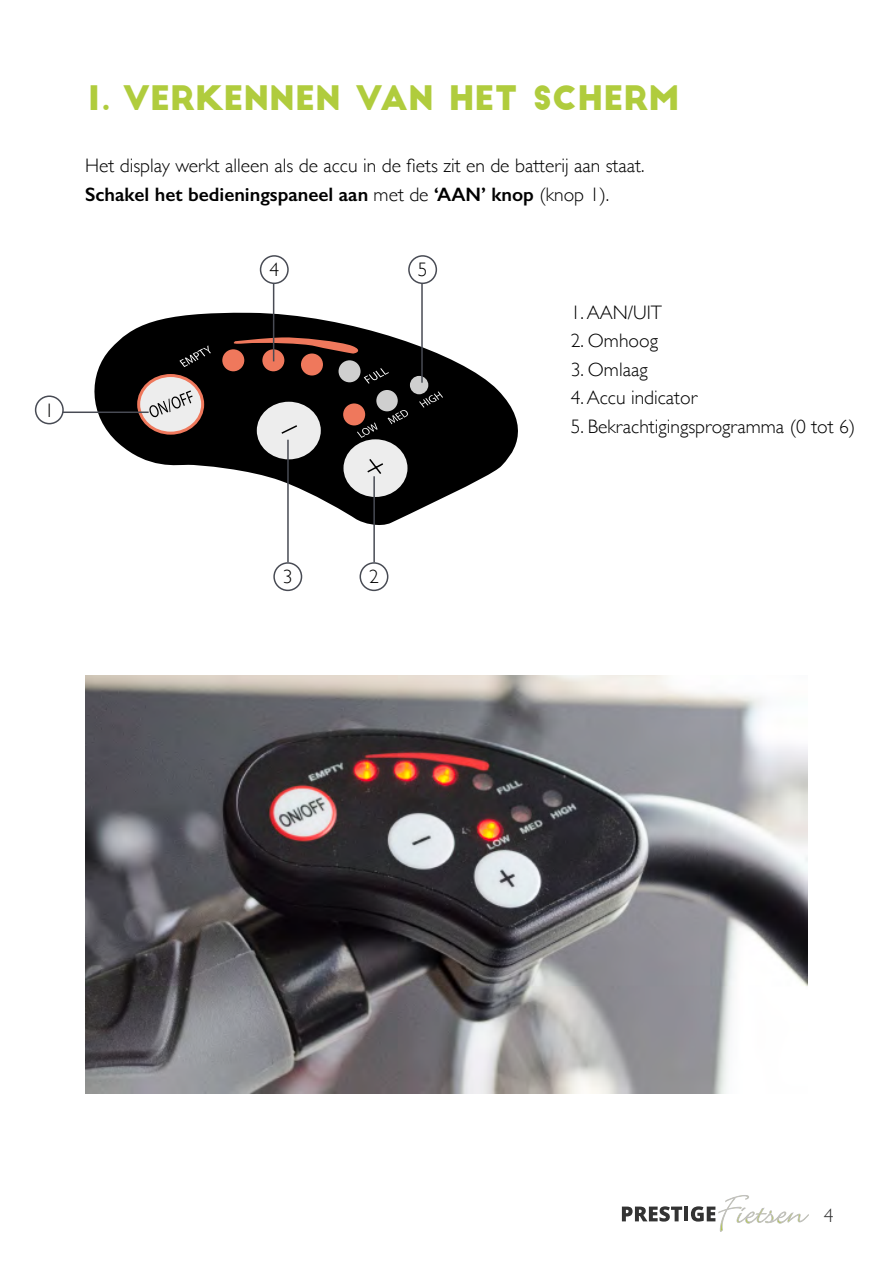
<style>
.page{position:relative;width:893px;height:1263px;background:#fff}
.page>*{position:absolute;margin:0;border:0;box-sizing:border-box;transform-origin:0 0}
.t1{font:33px "Big John";color:#b0cc3d}
.t2{font:300 19.5px/28.5px "Gill Sans";color:#000}
.t3{font:300 19.5px "Gill Sans";color:#333}
.s1{font-weight:600}
</style>
<div class="page">
<svg style="left:622px;top:1206px;width:60px;height:15px"></svg>
<hr style="left:684px;top:1206px;width:4px;height:15px;background:#333">
<svg style="left:691px;top:1195px;width:118px;height:37px"></svg>
<img style="left:85px;top:675px;width:723px;height:418px">
<svg style="left:94px;top:303px;width:424px;height:222px"></svg>
<div style="left:257px;top:402px;width:64px;height:57px;background:#ededed;border-radius:50%"></div>
<div style="left:343px;top:439px;width:64px;height:58px;background:#ededed;border-radius:50%"></div>
<div style="left:139px;top:375px;width:64px;height:58px;background:#ededed;border-radius:50%"></div>
<div style="left:137px;top:374px;width:67px;height:61px;border:3px solid #ef785c;border-radius:50%"></div>
<div style="left:222px;top:349px;width:22px;height:22px;background:#ef785c;border-radius:50%"></div>
<div style="left:262px;top:349px;width:22px;height:22px;background:#ef785c;border-radius:50%"></div>
<div style="left:301px;top:353px;width:22px;height:22px;background:#ef785c;border-radius:50%"></div>
<div style="left:339px;top:360px;width:22px;height:22px;background:#cfcfcf;border-radius:50%"></div>
<svg style="left:343px;top:403px;width:22px;height:22px"></svg>
<div style="left:376px;top:390px;width:22px;height:21px;background:#cfcfcf;border-radius:50%"></div>
<div style="left:410px;top:376px;width:18px;height:18px;background:#cfcfcf;border-radius:50%"></div>
<svg style="left:149px;top:390px;width:44px;height:28px"></svg>
<svg style="left:225px;top:337px;width:139px;height:17px;background:#542a20"></svg>
<svg style="left:364px;top:368px;width:25px;height:16px"></svg>
<svg style="left:179px;top:345px;width:32px;height:22px"></svg>
<svg style="left:280px;top:410px;width:128px;height:66px"></svg>
<svg style="left:419px;top:391px;width:24px;height:17px"></svg>
<div style="left:35px;top:395px;width:29px;height:29px;border:2px solid #484b54;border-radius:50%"></div>
<hr style="left:63px;top:411px;width:86px;height:2px;background:#484b54">
<div style="left:360px;top:562px;width:28px;height:29px;border:2px solid #484b54;border-radius:50%"></div>
<div style="left:273px;top:562px;width:29px;height:29px;border:2px solid #484b54;border-radius:50%"></div>
<hr style="left:373px;top:476px;width:2px;height:86px;background:#484b54">
<hr style="left:287px;top:440px;width:2px;height:122px;background:#484b54">
<div style="left:260px;top:255px;width:29px;height:29px;border:2px solid #484b54;border-radius:50%"></div>
<div style="left:408px;top:255px;width:29px;height:29px;border:2px solid #484b54;border-radius:50%"></div>
<hr style="left:273px;top:284px;width:1px;height:77px;background:#484b54">
<hr style="left:421px;top:284px;width:2px;height:99px;background:#484b54">
<p class="t2" style="left:44px;top:395px;width:11px">1</p>
<h1 class="t1" style="left:85px;top:83px;width:596px">1. VERKENNEN VAN HET SCHERM</h1>
<p class="t2" style="left:85px;top:151px;width:561px">Het display werkt alleen als de accu in de fiets zit en de batterij aan staat.<br><span class="s1">Schakel het bedieningspaneel aan</span> met de <span class="s1">‘AAN’ knop</span> (knop 1).</p>
<p class="t2" style="left:269px;top:255px;width:11px">4</p>
<p class="t2" style="left:418px;top:255px;width:11px">5</p>
<p class="t2" style="left:571px;top:297px;width:93px">1. AAN/UIT</p>
<p class="t2" style="left:571px;top:326px;width:89px">2. Omhoog</p>
<p class="t2" style="left:571px;top:354px;width:78px">3. Omlaag</p>
<p class="t2" style="left:571px;top:383px;width:128px">4. Accu indicator</p>
<p class="t2" style="left:571px;top:411px;width:286px">5. Bekrachtigingsprogramma (0 tot 6)</p>
<p class="t2" style="left:283px;top:562px;width:11px">3</p>
<p class="t2" style="left:369px;top:562px;width:11px">2</p>
<p class="t3" style="left:824px;top:1200px;width:11px">4</p>
</div>
